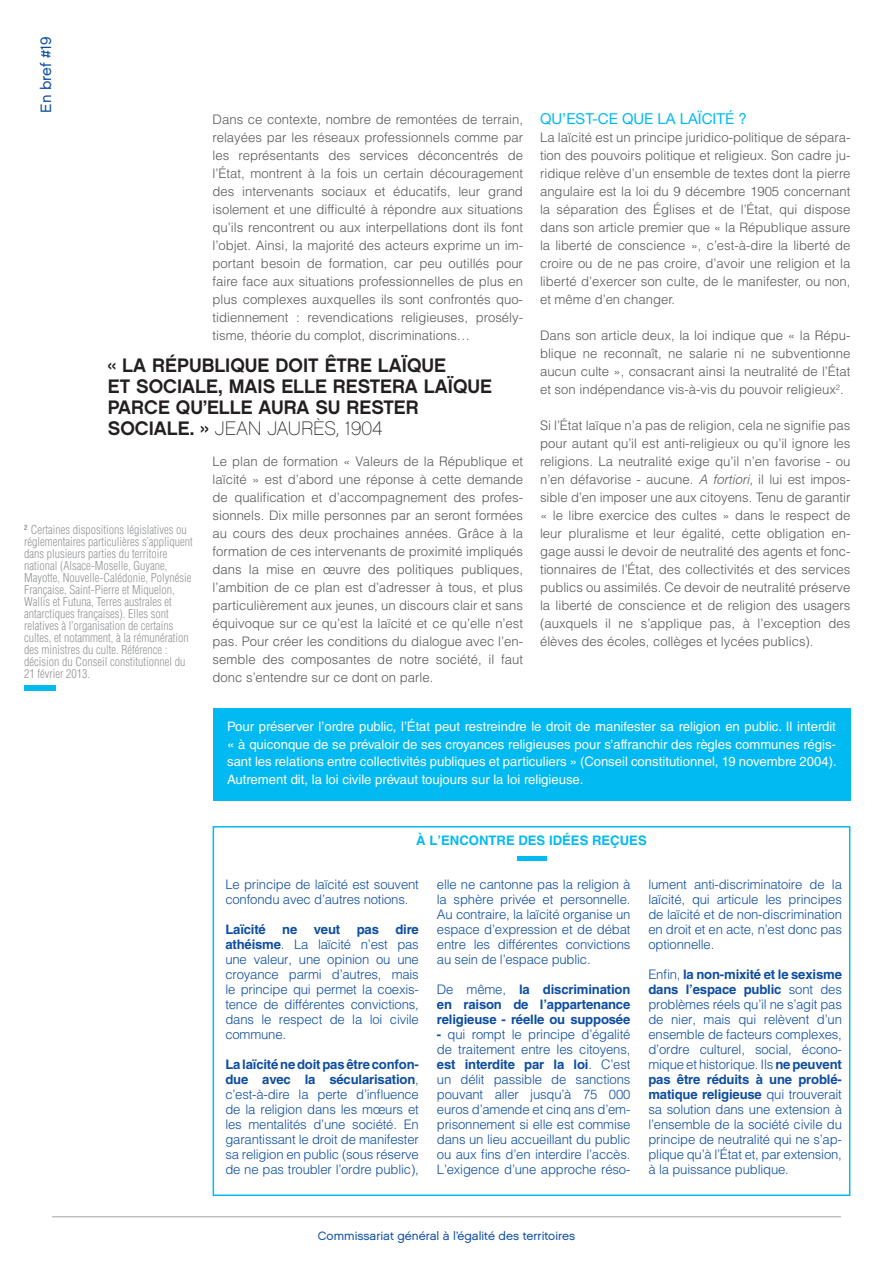
<style>
.page{position:relative;width:893px;height:1263px;background:#fff}
.page>*{position:absolute;margin:0;border:0;box-sizing:border-box;transform-origin:0 0}
.t1{font:19.5px/21px "Chalet New York Nineteen Sixty";color:#231f20}
.t2{font:19.5px "Chalet Paris Nineteen Sixty";color:#231f20}
.t3{font:15px "Helvetica Neue LT Com";color:#00baf1}
.t4{font:15px "Chalet London Nineteen Sixty";color:#0d4da1}
.t5{font:300 13.2px/18px "Helvetica LT Std";color:#57585a;text-align:justify}
.t6{font:300 13.2px/15px "Helvetica LT Std";letter-spacing:-.015em;color:#0d4da1;text-align:justify}
.t7{font:13.2px/17.7px "Helvetica LT Std";color:#fff;text-align:justify}
.t8{font:700 13.2px/15px "Helvetica LT Std";letter-spacing:-.015em;color:#0d4da1;text-align:justify}
.t9{font:700 13.2px "Helvetica LT Std";color:#00baf1}
.t10{font:300 condensed 12px/12px "Helvetica LT Std";color:#939598}
.t11{font:12px "Chalet London Nineteen Sixty";color:#0d4da1}
.s1{font-family:"Chalet New York Nineteen Sixty"}
.s2{font-style:italic}
.s3{font-weight:700}
.s4{font-weight:300}
</style>
<div class="page">
<hr style="left:52px;top:1216px;width:789px;height:1px;background:#acadb1">
<div style="left:24px;top:685px;width:32px;height:6px;background:#00baf1"></div>
<div style="left:213px;top:709px;width:637px;height:92px;background:#00baf1"></div>
<hr style="left:517px;top:856px;width:29px;height:4px;background:#00baf1">
<div style="left:213px;top:826px;width:637px;height:370px;border:2px solid #00baf1"></div>
<p class="t4" style="left:37px;top:113px;width:78px;rotate:-90deg">En bref #19</p>
<p class="t5" style="left:213px;top:110px;width:312px">Dans ce contexte, nombre de remontées de terrain, relayées par les réseaux professionnels comme par les représentants des services déconcentrés de l’État, montrent à la fois un certain découragement des intervenants sociaux et éducatifs, leur grand isolement et une difficulté à répondre aux situations qu’ils rencontrent ou aux interpellations dont ils font l’objet. Ainsi, la majorité des acteurs exprime un im&shy;portant besoin de formation, car peu outillés pour faire face aux situations professionnelles de plus en plus complexes auxquelles ils sont confrontés quo&shy;tidiennement : revendications religieuses, prosély&shy;tisme, théorie du complot, discriminations…</p>
<h1 class="t1" style="left:108px;top:355px;width:386px">« LA RÉPUBLIQUE DOIT ÊTRE LAÏQUE<br>ET SOCIALE, MAIS ELLE RESTERA LAÏQUE<br>PARCE QU’ELLE AURA SU RESTER</h1>
<h1 class="t2" style="left:108px;top:417px;width:276px"><span class="s1">SOCIALE. »</span> JEAN JAURÈS, 1904</h1>
<p class="t10" style="left:24px;top:523px;width:170px"><sup>2</sup> Certaines dispositions législatives ou réglementaires particulières s’appliquent dans plusieurs parties du territoire national (Alsace-Moselle, Guyane, Mayotte, Nouvelle-Calédonie, Polynésie Française, Saint-Pierre et Miquelon, Wallis et Futuna, Terres australes et antarctiques françaises). Elles sont relatives à l’organisation de certains cultes, et notamment, à la rémunération des ministres du culte. Référence : décision du Conseil constitutionnel du 21 février 2013.</p>
<p class="t5" style="left:213px;top:452px;width:312px">Le plan de formation « Valeurs de la République et laïcité » est d’abord une réponse à cette demande de qualification et d’accompagnement des profes&shy;sionnels. Dix mille personnes par an seront formées au cours des deux prochaines années. Grâce à la formation de ces intervenants de proximité impliqués dans la mise en œuvre des politiques publiques, l’ambition de ce plan est d’adresser à tous, et plus particulièrement aux jeunes, un discours clair et sans équivoque sur ce qu’est la laïcité et ce qu’elle n’est pas. Pour créer les conditions du dialogue avec l’en&shy;semble des composantes de notre société, il faut donc s’entendre sur ce dont on parle.</p>
<p class="t3" style="left:540px;top:109px;width:208px">QU’EST-CE QUE LA LAÏCITÉ ?</p>
<p class="t5" style="left:540px;top:128px;width:312px">La laïcité est un principe juridico-politique de sépara&shy;tion des pouvoirs politique et religieux. Son cadre ju&shy;ridique relève d’un ensemble de textes dont la pierre angulaire est la loi du 9 décembre 1905 concernant la séparation des Églises et de l’État, qui dispose dans son article premier que « la République assure la liberté de conscience », c’est-à-dire la liberté de croire ou de ne pas croire, d’avoir une religion et la liberté d’exercer son culte, de le manifester, ou non, et même d’en changer.</p>
<p class="t5" style="left:540px;top:326px;width:312px">Dans son article deux, la loi indique que « la Répu&shy;blique ne reconnaît, ne salarie ni ne subventionne aucun culte », consacrant ainsi la neutralité de l’État et son indépendance vis-à-vis du pouvoir religieux<sup>2</sup>.</p>
<p class="t5" style="left:540px;top:416px;width:312px">Si l’État laïque n’a pas de religion, cela ne signifie pas pour autant qu’il est anti-religieux ou qu’il ignore les religions. La neutralité exige qu’il n’en favorise - ou n’en défavorise - aucune. <span class="s2">A fortiori</span>, il lui est impos&shy;sible d’en imposer une aux citoyens. Tenu de garantir « le libre exercice des cultes » dans le respect de leur pluralisme et leur égalité, cette obligation en&shy;gage aussi le devoir de neutralité des agents et fonc&shy;tionnaires de l’État, des collectivités et des services publics ou assimilés. Ce devoir de neutralité préserve la liberté de conscience et de religion des usagers (auxquels il ne s’applique pas, à l’exception des élèves des écoles, collèges et lycées publics).</p>
<p class="t7" style="left:227px;top:717px;width:611px">Pour préserver l’ordre public, l’État peut restreindre le droit de manifester sa religion en public. Il interdit « à quiconque de se prévaloir de ses croyances religieuses pour s’affranchir des règles communes régis&shy;sant les relations entre collectivités publiques et particuliers » (Conseil constitutionnel, 19 novembre 2004).<br>Autrement dit, la loi civile prévaut toujours sur la loi religieuse.</p>
<p class="t9" style="left:416px;top:833px;width:232px">À L’ENCONTRE DES IDÉES REÇUES</p>
<p class="t6" style="left:225px;top:876px;width:195px">Le principe de laïcité est souvent confondu avec d’autres notions.</p>
<p class="t6" style="left:225px;top:921px;width:195px"><span class="s3">Laïcité ne veut pas dire athéisme</span>. La laïcité n’est pas une valeur, une opinion ou une croyance parmi d’autres, mais le principe qui permet la coexis&shy;tence de différentes convictions, dans le respect de la loi civile commune.</p>
<p class="t6" style="left:225px;top:1056px;width:195px"><span class="s3">La laïcité ne doit pas être confon&shy;due avec la sécularisation</span>, c’est-à-dire la perte d’influence de la religion dans les mœurs et les mentalités d’une société. En garantissant le droit de manifester sa religion en public (sous réserve de ne pas troubler l’ordre public),</p>
<p class="t6" style="left:437px;top:876px;width:195px">elle ne cantonne pas la religion à la sphère privée et personnelle.<br>Au contraire, la laïcité organise un espace d’expression et de débat entre les différentes convictions au sein de l’espace public.</p>
<p class="t8" style="left:437px;top:981px;width:195px"><span class="s4">De même,</span> la discrimination en raison de l’appartenance religieuse - réelle ou supposée</p>
<p class="t6" style="left:437px;top:1026px;width:195px"><span class="s3">-</span> qui rompt le principe d’égalité de traitement entre les citoyens, <span class="s3">est interdite par la loi</span>. C’est un délit passible de sanctions pouvant aller jusqu’à 75 000 euros d’amende et cinq ans d’em&shy;prisonnement si elle est commise dans un lieu accueillant du public ou aux fins d’en interdire l’accès.<br>L’exigence d’une approche réso-</p>
<p class="t6" style="left:648px;top:876px;width:195px">lument anti-discriminatoire de la laïcité, qui articule les principes de laïcité et de non-discrimination en droit et en acte, n’est donc pas optionnelle.</p>
<p class="t6" style="left:648px;top:966px;width:195px">Enfin, <span class="s3">la non-mixité et le sexisme dans l’espace public</span> sont des problèmes réels qu’il ne s’agit pas de nier, mais qui relèvent d’un ensemble de facteurs complexes, d’ordre culturel, social, écono&shy;mique et historique. Ils <span class="s3">ne peuvent pas être réduits à une problé&shy;matique religieuse</span> qui trouverait sa solution dans une extension à l’ensemble de la société civile du principe de neutralité qui ne s’ap&shy;plique qu’à l’État et, par extension, à la puissance publique.</p>
<p class="t11" style="left:318px;top:1229px;width:259px">Commissariat général à l’égalité des territoires</p>
</div>
